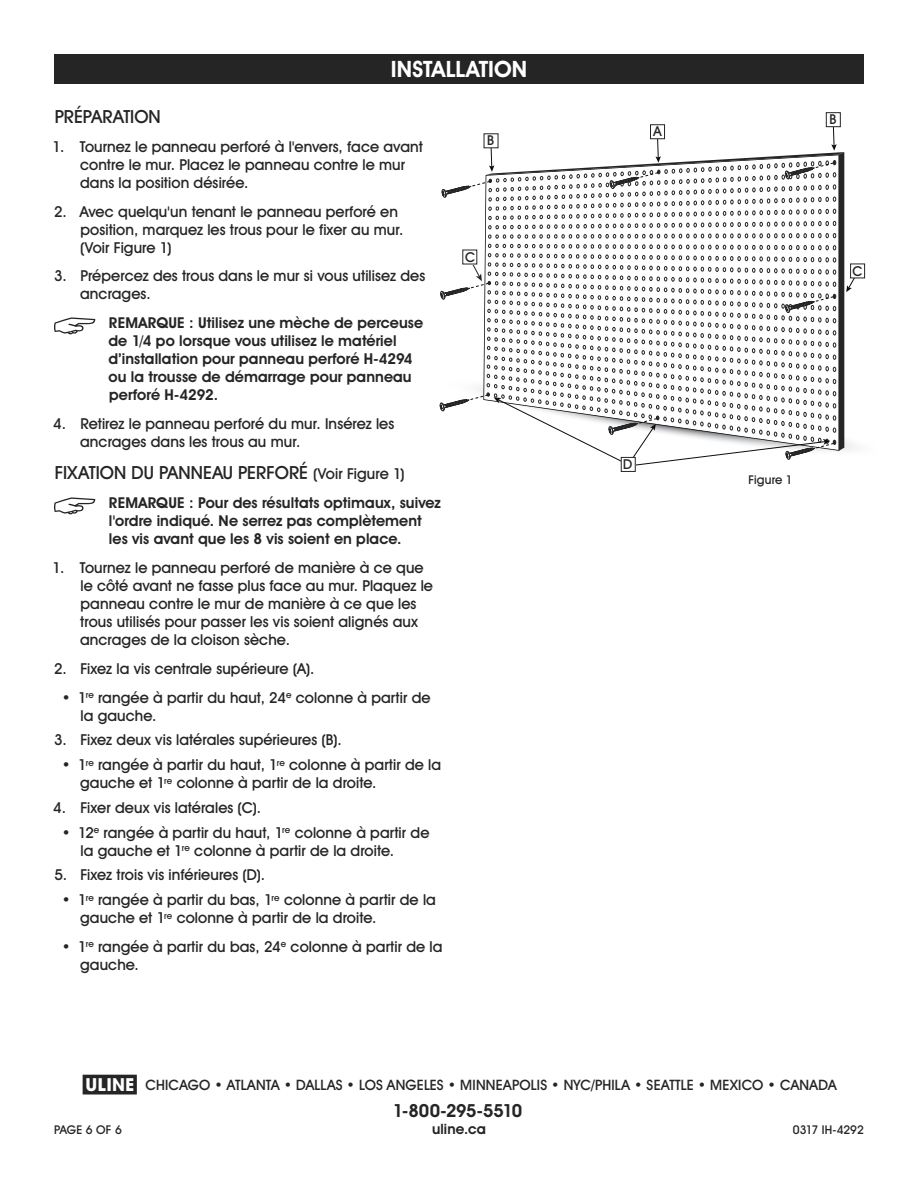
<style>
.page{position:relative;width:918px;height:1188px;background:#fff}
.page>*{position:absolute;margin:0;border:0;box-sizing:border-box;transform-origin:0 0}
.t1{font:700 22.5px "Uline Two Knine";letter-spacing:.005em;color:#fff}
.t2{font:18px "Uline Two Knine";letter-spacing:.005em;color:#252525}
.t3{font:700 18px "Uline Two Knine";letter-spacing:-.02em;color:#252525}
.t4{font:15px/18px "Uline Two Knine";letter-spacing:.005em;color:#252525}
.t5{font:700 15px/18px "Uline Two Knine";letter-spacing:.005em;color:#252525}
.t6{font:14.25px "Uline Two Knine";letter-spacing:.01em;color:#252525}
.t7{font:700 14.25px "Uline Two Knine";letter-spacing:.01em;color:#252525}
.t8{font:13.65px "Uline Two Knine";color:#252525}
.t9{font:12px "Uline Two Knine";color:#252525}
.s1{font-size:15px}
.s2{font-size:18px}
</style>
<div class="page">
<div style="left:54px;top:54px;width:810px;height:30px;background:#252525"></div>
<svg style="left:54px;top:317px;width:41px;height:17px"></svg>
<svg style="left:54px;top:497px;width:41px;height:17px"></svg>
<div style="left:621px;top:457px;width:14px;height:15px;border:1px solid #252525"></div>
<div style="left:826px;top:113px;width:14px;height:14px;border:1px solid #252525"></div>
<svg style="left:439px;top:122px;width:427px;height:346px"></svg>
<h1 class="t1" style="left:391px;top:56px;width:138px">INSTALLATION</h1>
<p class="t2" style="left:55px;top:105px;width:108px">PRÉPARATION</p>
<p class="t4" style="left:80px;top:137px;width:344px;text-indent:-27px">1. Tournez le panneau perforé à l'envers, face avant contre le mur. Placez le panneau contre le mur dans la position désirée.</p>
<p class="t4" style="left:80px;top:202px;width:325px;text-indent:-26px">2. Avec quelqu'un tenant le panneau perforé en position, marquez les trous pour le fixer au mur. (Voir Figure 1)</p>
<p class="t4" style="left:80px;top:267px;width:347px;text-indent:-26px">3. Prépercez des trous dans le mur si vous utilisez des ancrages.</p>
<p class="t5" style="left:108px;top:314px;width:316px">REMARQUE : Utilisez une mèche de perceuse de 1/4 po lorsque vous utilisez le matériel d’installation pour panneau perforé H-4294 ou la trousse de démarrage pour panneau perforé H-4292.</p>
<p class="t4" style="left:80px;top:414px;width:316px;text-indent:-27px">4. Retirez le panneau perforé du mur. Insérez les ancrages dans les trous au mur.</p>
<p class="t2" style="left:55px;top:462px;width:352px">FIXATION DU PANNEAU PERFORÉ <span class="s1">(Voir Figure 1)</span></p>
<p class="t5" style="left:109px;top:494px;width:334px">REMARQUE : Pour des résultats optimaux, suivez l'ordre indiqué. Ne serrez pas complètement les vis avant que les 8 vis soient en place.</p>
<p class="t4" style="left:80px;top:558px;width:355px;text-indent:-27px">1. Tournez le panneau perforé de manière à ce que le côté avant ne fasse plus face au mur. Plaquez le panneau contre le mur de manière à ce que les trous utilisés pour passer les vis soient alignés aux ancrages de la cloison sèche.</p>
<p class="t4" style="left:54px;top:659px;width:262px">2. Fixez la vis centrale supérieure (A).</p>
<p class="t4" style="left:81px;top:688px;width:352px;text-indent:-19px">• 1<sup>re</sup> rangée à partir du haut, 24<sup>e</sup> colonne à partir de la gauche.</p>
<p class="t4" style="left:54px;top:731px;width:289px">3. Fixez deux vis latérales supérieures (B).</p>
<p class="t4" style="left:80px;top:756px;width:363px;text-indent:-18px">• 1<sup>re</sup> rangée à partir du haut, 1<sup>re</sup> colonne à partir de la gauche et 1<sup>re</sup> colonne à partir de la droite.</p>
<p class="t4" style="left:53px;top:798px;width:209px">4. Fixer deux vis latérales (C).</p>
<p class="t4" style="left:80px;top:823px;width:350px;text-indent:-19px">• 12<sup>e</sup> rangée à partir du haut, 1<sup>re</sup> colonne à partir de la gauche et 1<sup>re</sup> colonne à partir de la droite.</p>
<p class="t4" style="left:54px;top:866px;width:212px">5. Fixez trois vis inférieures (D).</p>
<p class="t4" style="left:80px;top:891px;width:357px;text-indent:-18px">• 1<sup>re</sup> rangée à partir du bas, 1<sup>re</sup> colonne à partir de la gauche et 1<sup>re</sup> colonne à partir de la droite.</p>
<p class="t4" style="left:80px;top:937px;width:364px;text-indent:-18px">• 1<sup>re</sup> rangée à partir du bas, 24<sup>e</sup> colonne à partir de la gauche.</p>
<p class="t8" style="left:487px;top:132px;width:8px">B</p>
<p class="t8" style="left:465px;top:249px;width:12px">C</p>
<p class="t8" style="left:654px;top:123px;width:10px">A</p>
<p class="t8" style="left:623px;top:456px;width:11px">D</p>
<p class="t8" style="left:829px;top:111px;width:8px">B</p>
<p class="t8" style="left:852px;top:262px;width:12px">C</p>
<p class="t9" style="left:749px;top:472px;width:46px">Figure 1</p>
<p class="t6" style="left:83px;top:1076px;width:755px"><span class="s2">π</span> CHICAGO • ATLANTA • DALLAS • LOS ANGELES • MINNEAPOLIS • NYC/PHILA • SEATTLE • MEXICO • CANADA</p>
<p class="t3" style="left:393px;top:1099px;width:131px">1-800-295-5510</p>
<p class="t7" style="left:432px;top:1120px;width:55px">uline.ca</p>
<p class="t9" style="left:54px;top:1122px;width:69px">PAGE 6 OF 6</p>
<p class="t9" style="left:793px;top:1122px;width:73px">0317 IH-4292</p>
</div>
